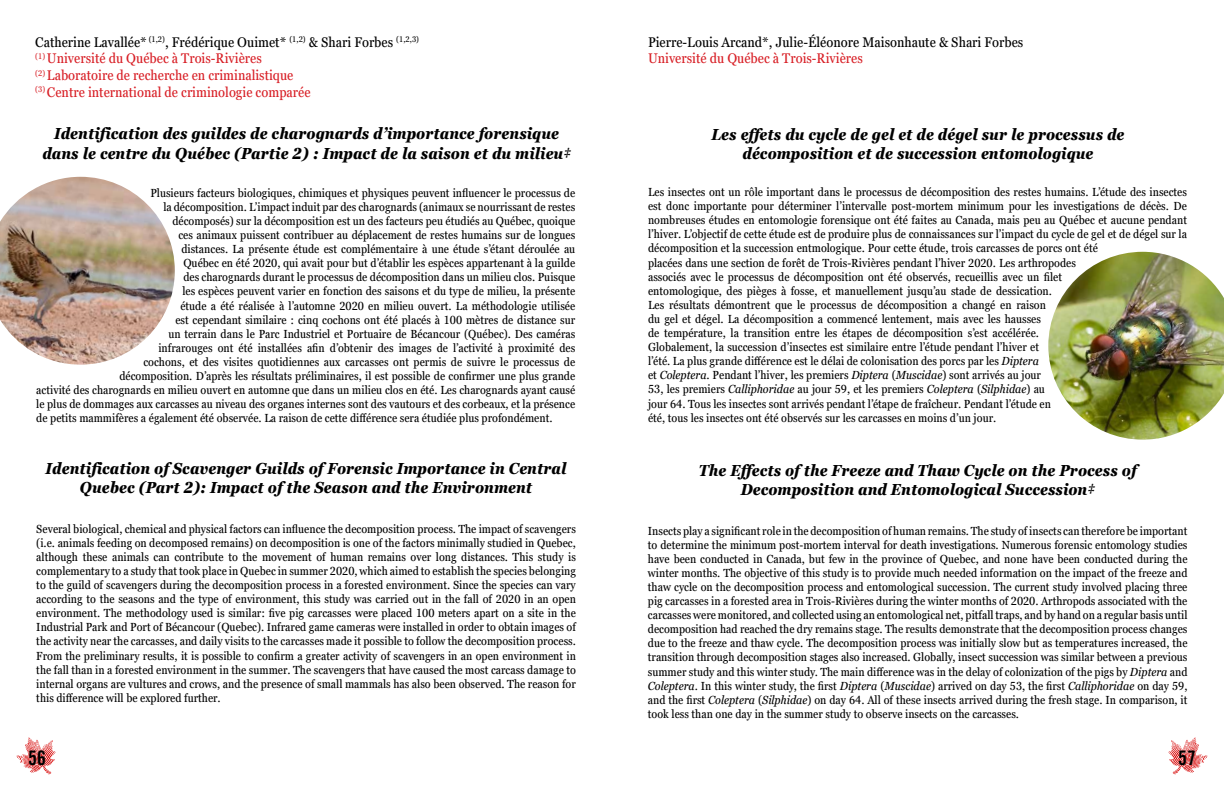
<style>
.page{position:relative;width:1224px;height:792px;background:#fff}
.page>*{position:absolute;margin:0;border:0;box-sizing:border-box;transform-origin:0 0}
.t1{font:20px "Trade Gothic Bold Cond Twenty";color:#000}
.t2{font:italic 700 condensed 16px/19.2px "Georgia Pro";color:#000;text-align:center}
.t3{font:condensed 14px/16.8px "Georgia Pro";color:#d81f26}
.t4{font:condensed 14px "Georgia Pro";color:#000}
.t5{font:condensed 11.8px/14.1px "Georgia Pro";color:#000;text-align:justify}
.s1{color:#000}
.s2{font-style:italic}
</style>
<div class="page">
<svg style="left:1169px;top:738px;width:38px;height:36px"></svg>
<svg style="left:17px;top:738px;width:38px;height:36px"></svg>
<img style="left:0;top:177px;width:175px;height:188px">
<img style="left:1048px;top:252px;width:176px;height:188px">
<p class="t3" style="left:35px;top:34px;width:385px"><span class="s1">Catherine Lavallée*</span> <sup>(1,2)</sup><span class="s1">, Frédérique Ouimet*</span> <sup>(1,2)</sup> <span class="s1">&amp; Shari Forbes</span> <sup>(1,2,3) </sup><sup>(1)</sup> Université du Québec à Trois-Rivières<br><sup>(2)</sup> Laboratoire de recherche en criminalistique<br><sup>(3)</sup> Centre international de criminologie comparée</p>
<h2 class="t2" style="left:42px;top:125px;width:530px">Identification des guildes de charognards d’importance forensique dans le centre du Québec (Partie 2) : Impact de la saison et du milieu‡</h2>
<p class="t5" style="left:150px;top:186px;width:427px">Plusieurs facteurs biologiques, chimiques et physiques peuvent influencer le processus de</p>
<p class="t5" style="left:163px;top:200px;width:413px">la décomposition. L’impact induit par des charognards (animaux se nourrissant de restes</p>
<p class="t5" style="left:172px;top:214px;width:404px">décomposés) sur la décomposition est un des facteurs peu étudiés au Québec, quoique</p>
<p class="t5" style="left:178px;top:228px;width:398px">ces animaux puissent contribuer au déplacement de restes humains sur de longues</p>
<p class="t5" style="left:181px;top:243px;width:395px">distances. La présente étude est complémentaire à une étude s’étant déroulée au</p>
<p class="t5" style="left:183px;top:257px;width:393px">Québec en été 2020, qui avait pour but d’établir les espèces appartenant à la guilde</p>
<p class="t5" style="left:183px;top:271px;width:393px">des charognards durant le processus de décomposition dans un milieu clos. Puisque</p>
<p class="t5" style="left:182px;top:285px;width:394px">les espèces peuvent varier en fonction des saisons et du type de milieu, la présente</p>
<p class="t5" style="left:180px;top:299px;width:396px">étude a été réalisée à l’automne 2020 en milieu ouvert. La méthodologie utilisée</p>
<p class="t5" style="left:175px;top:313px;width:402px">est cependant similaire : cinq cochons ont été placés à 100 mètres de distance sur</p>
<p class="t5" style="left:168px;top:327px;width:409px">un terrain dans le Parc Industriel et Portuaire de Bécancour (Québec). Des caméras</p>
<p class="t5" style="left:158px;top:341px;width:419px">infrarouges ont été installées afin d’obtenir des images de l’activité à proximité des</p>
<p class="t5" style="left:143px;top:355px;width:433px">cochons, et des visites quotidiennes aux carcasses ont permis de suivre le processus de</p>
<p class="t5" style="left:119px;top:369px;width:457px">décomposition. D’après les résultats préliminaires, il est possible de confirmer une plus grande</p>
<p class="t5" style="left:36px;top:384px;width:540px">activité des charognards en milieu ouvert en automne que dans un milieu clos en été. Les charognards ayant causé</p>
<p class="t5" style="left:36px;top:398px;width:540px">le plus de dommages aux carcasses au niveau des organes internes sont des vautours et des corbeaux, et la présence</p>
<p class="t5" style="left:36px;top:412px;width:518px">de petits mammifères a également été observée. La raison de cette différence sera étudiée plus profondément.</p>
<h2 class="t2" style="left:46px;top:459px;width:522px">Identification of Scavenger Guilds of Forensic Importance in Central<br>Quebec (Part 2): Impact of the Season and the Environment</h2>
<p class="t5" style="left:36px;top:522px;width:541px">Several biological, chemical and physical factors can influence the decomposition process. The impact of scavengers (i.e. animals feeding on decomposed remains) on decomposition is one of the factors minimally studied in Quebec, although these animals can contribute to the movement of human remains over long distances. This study is complementary to a study that took place in Quebec in summer 2020, which aimed to establish the species belonging to the guild of scavengers during the decomposition process in a forested environment. Since the species can vary according to the seasons and the type of environment, this study was carried out in the fall of 2020 in an open environment. The methodology used is similar: five pig carcasses were placed 100 meters apart on a site in the Industrial Park and Port of Bécancour (Quebec). Infrared game cameras were installed in order to obtain images of the activity near the carcasses, and daily visits to the carcasses made it possible to follow the decomposition process.<br>From the preliminary results, it is possible to confirm a greater activity of scavengers in an open environment in the fall than in a forested environment in the summer. The scavengers that have caused the most carcass damage to internal organs are vultures and crows, and the presence of small mammals has also been observed. The reason for this difference will be explored further.</p>
<p class="t4" style="left:648px;top:34px;width:377px">Pierre-Louis Arcand*, Julie-Éléonore Maisonhaute &amp; Shari Forbes</p>
<p class="t3" style="left:648px;top:51px;width:216px">Université du Québec à Trois-Rivières</p>
<h2 class="t2" style="left:711px;top:125px;width:415px">Les effets du cycle de gel et de dégel sur le processus de décomposition et de succession entomologique</h2>
<p class="t5" style="left:648px;top:185px;width:541px;text-align:left">Les insectes ont un rôle important dans le processus de décomposition des restes humains. L’étude des insectes est donc importante pour déterminer l’intervalle post-mortem minimum pour les investigations de décès. De nombreuses études en entomologie forensique ont été faites au Canada, mais peu au Québec et aucune pendant l’hiver. L’objectif de cette étude est de produire plus de connaissances sur l’impact du cycle de gel et de dégel sur la décomposition et la succession entmologique. Pour cette étude, trois carcasses de porcs ont été<br>placées dans une section de forêt de Trois-Rivières pendant l’hiver 2020. Les arthropodes<br>associés avec le processus de décomposition ont été observés, recueillis avec un filet<br>entomologique, des pièges à fosse, et manuellement jusqu’au stade de dessication.<br>Les résultats démontrent que le processus de décomposition a changé en raison<br>du gel et dégel. La décomposition a commencé lentement, mais avec les hausses<br>de température, la transition entre les étapes de décomposition s’est accélérée.<br>Globalement, la succession d’insectes est similaire entre l’étude pendant l’hiver et<br>l’été. La plus grande différence est le délai de colonisation des porcs par les <span class="s2">Diptera<br></span>et <span class="s2">Coleptera</span>. Pendant l’hiver, les premiers <span class="s2">Diptera</span> (<span class="s2">Muscidae</span>) sont arrivés au jour<br>53, les premiers <span class="s2">Calliphoridae</span> au jour 59, et les premiers <span class="s2">Coleptera</span> (<span class="s2">Silphidae</span>) au<br>jour 64. Tous les insectes sont arrivés pendant l’étape de fraîcheur. Pendant l’étude en<br>été, tous les insectes ont été observés sur les carcasses en moins d’un jour.</p>
<h2 class="t2" style="left:699px;top:461px;width:439px">The Effects of the Freeze and Thaw Cycle on the Process of<br>Decomposition and Entomological Succession‡</h2>
<p class="t5" style="left:648px;top:524px;width:541px">Insects play a significant role in the decomposition of human remains. The study of insects can therefore be important to determine the minimum post-mortem interval for death investigations. Numerous forensic entomology studies have been conducted in Canada, but few in the province of Quebec, and none have been conducted during the winter months. The objective of this study is to provide much needed information on the impact of the freeze and thaw cycle on the decomposition process and entomological succession. The current study involved placing three pig carcasses in a forested area in Trois-Rivières during the winter months of 2020. Arthropods associated with the carcasses were monitored, and collected using an entomological net, pitfall traps, and by hand on a regular basis until decomposition had reached the dry remains stage. The results demonstrate that the decomposition process changes due to the freeze and thaw cycle. The decomposition process was initially slow but as temperatures increased, the transition through decomposition stages also increased. Globally, insect succession was similar between a previous summer study and this winter study. The main difference was in the delay of colonization of the pigs by <span class="s2">Diptera</span> and <span class="s2">Coleptera</span>. In this winter study, the first <span class="s2">Diptera</span> (<span class="s2">Muscidae</span>) arrived on day 53, the first <span class="s2">Calliphoridae</span> on day 59, and the first <span class="s2">Coleptera</span> (<span class="s2">Silphidae</span>) on day 64. All of these insects arrived during the fresh stage. In comparison, it took less than one day in the summer study to observe insects on the carcasses.</p>
<h1 class="t1" style="left:28px;top:746px;width:19px">56</h1>
<h1 class="t1" style="left:1178px;top:746px;width:19px">57</h1>
</div>
